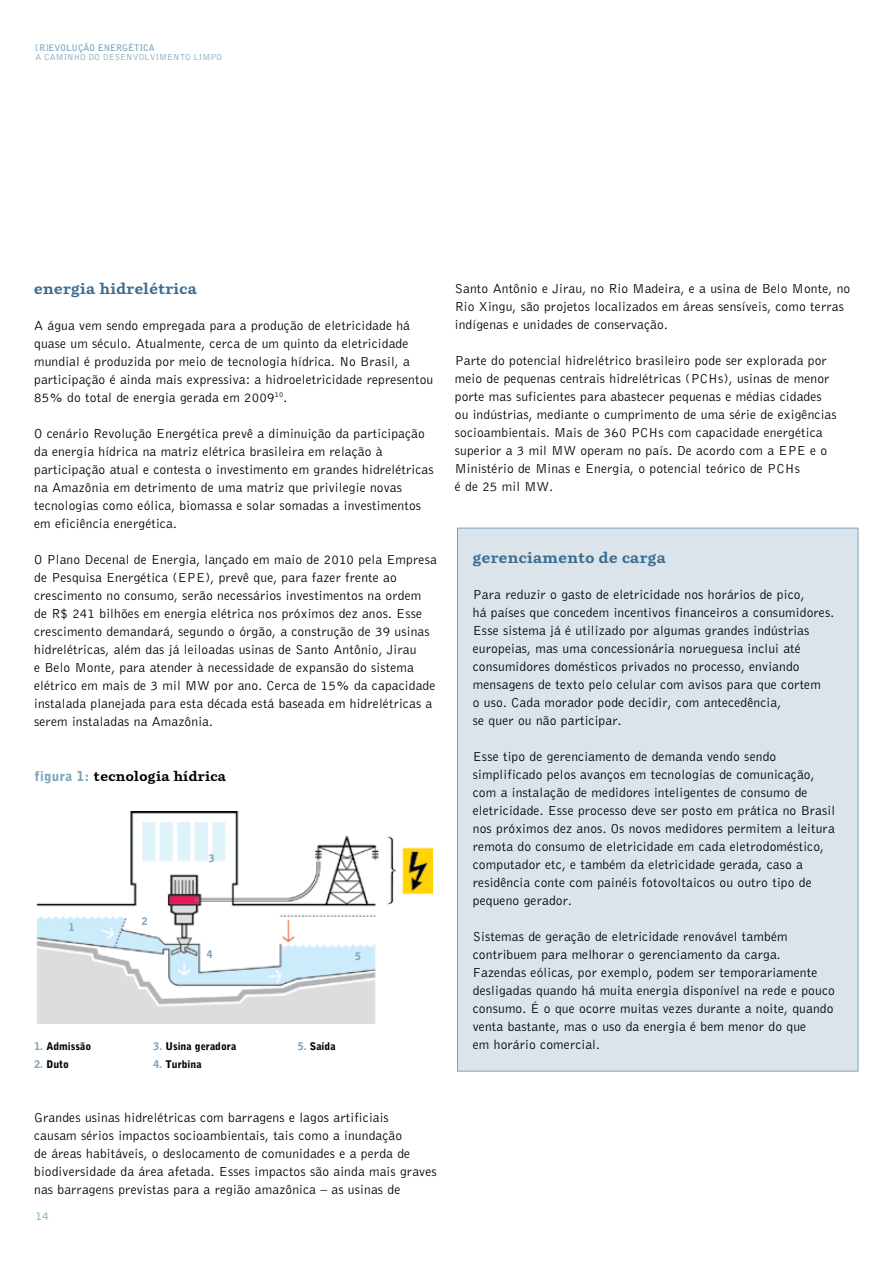
<style>
.page{position:relative;width:893px;height:1263px;background:#fff}
.page>*{position:absolute;margin:0;border:0;box-sizing:border-box;transform-origin:0 0}
.t1{font:700 15px "Parry";letter-spacing:.025em;color:#3b6c8f}
.t2{font:300 13.5px/18px "Bell Gothic";letter-spacing:.01em;color:#000}
.t3{font:700 13.5px "Parry";letter-spacing:.025em;color:#000}
.t4{font:300 12px "Bell Gothic";color:#7ca5bc}
.t5{font:900 10.5px "Bell Gothic";color:#000}
.t6{font:900 10.5px "Bell Gothic";color:#7ca5bc}
.t7{font:300 9px "Bell Gothic";color:#7ca5bc}
.t8{font:700 9px "Bell Gothic";color:#7ca5bc}
.s1{font-family:"Bell Gothic";font-weight:900;color:#7ca5bc}
.s2{color:#7ca5bc}
</style>
<div class="page">
<div style="left:457px;top:528px;width:401px;height:543px;background:#dbe4eb;border:1px solid #7ca5bc"></div>
<img style="left:36px;top:811px;width:396px;height:213px">
<p class="t8" style="left:36px;top:42px;width:69px">[R]EVOLUÇÃO ENERG</p>
<p class="t8" style="left:128px;top:42px;width:18px">ÉTICA</p>
<p class="t7" style="left:36px;top:52px;width:92px">A CAMIN HO DO DESENV</p>
<p class="t7" style="left:139px;top:52px;width:85px">OLVIMENTO LIMPO</p>
<p class="t1" style="left:34px;top:279px;width:164px">energia hidrelétrica</p>
<p class="t2" style="left:34px;top:317px;width:401px">A água vem sendo empregada para a produção de eletricidade há quase um século. Atualmente, cerca de um quinto da eletricidade mundial é produzida por meio de tecnologia hídrica. N o Brasil, a participação é ainda mais expressiva: a hidroeletricidade representou 85% do total de energia gerada em 2009<sup>10</sup>.</p>
<p class="t2" style="left:34px;top:425px;width:401px">O cenário Revolução E nergética prevê a diminuição da participação da energia hídrica na matriz elétrica brasileira em relação à participação atual e contesta o investimento em grandes hidrelétricas na Amazônia em detrimento de uma matriz que privilegie novas tecnologias como eólica, biomassa e solar somadas a investimentos em eficiência energética.</p>
<p class="t2" style="left:34px;top:551px;width:404px">O P lano Decenal de E nergia, lançado em maio de 2010 pela E mpresa de Pesquisa E nergética (EPE</p>
<p class="t2" style="left:34px;top:569px;width:403px;text-indent:171px">), prevê que, para fazer frente ao crescimento no consumo, serão necessários investimentos na ordem de R$ 241 bilhões em energia elétrica nos próximos dez anos. Esse crescimento demandará, segundo o órgão, a construção de 39 usinas hidrelétricas, além das já leiloadas usinas de Santo Antônio, Jirau<br>e Belo Monte, para atender à necessidade de expansão do sistema elétrico em mais de 3 mil MW por ano. Cerca de 15% da capacidade instalada planejada para esta década está baseada em hidrelétricas a serem instaladas na Amazônia.</p>
<p class="t3" style="left:34px;top:767px;width:193px"><span class="s1">figura 1:</span> tecnologia hídrica</p>
<p class="t6" style="left:69px;top:921px;width:7px">1</p>
<p class="t5" style="left:34px;top:1040px;width:58px"><span class="s2">1.</span> Admissão</p>
<p class="t5" style="left:34px;top:1058px;width:36px"><span class="s2">2.</span> Duto</p>
<p class="t6" style="left:142px;top:915px;width:7px">2</p>
<p class="t6" style="left:209px;top:852px;width:7px">3</p>
<p class="t6" style="left:207px;top:948px;width:7px">4</p>
<p class="t6" style="left:355px;top:950px;width:7px">5</p>
<p class="t5" style="left:153px;top:1040px;width:84px"><span class="s2">3.</span> Usina geradora</p>
<p class="t5" style="left:153px;top:1058px;width:50px"><span class="s2">4.</span> Turbina</p>
<p class="t5" style="left:298px;top:1040px;width:39px"><span class="s2">5.</span> Saída</p>
<p class="t2" style="left:34px;top:1109px;width:404px">Grandes usinas hidrelétricas com barragens e lagos artificiais<br>causam sérios impactos socioambientais, tais como a inundação<br>de áreas habitáveis, o deslocamento de comunidades e a perda de biodiversidade da área afetada. Esses impactos são ainda mais graves nas barragens previstas para a região amazônica – as usinas de</p>
<p class="t4" style="left:36px;top:1210px;width:15px">14</p>
<p class="t2" style="left:455px;top:280px;width:397px">Santo Antônio e Jirau, no R io Madeira, e a usina de Belo Monte, no<br>R io Xingu, são projetos localizados em áreas sensíveis, como terras indígenas e unidades de conservação.</p>
<p class="t2" style="left:455px;top:352px;width:383px">Parte do potencial hidrelétrico brasileiro pode ser explorada por meio de pequenas centrais hidrelétricas (PC Hs), usinas de menor porte mas suficientes para abastecer pequenas e médias cidades ou indústrias, mediante o cumprimento de uma série de exigências socioambientais. Mais de 360 PC Hs com capacidade energética superior a 3 mil MW operam no país. De acordo com a EPE</p>
<p class="t2" style="left:810px;top:442px;width:19px">e o</p>
<p class="t2" style="left:455px;top:460px;width:347px">Ministério de Minas e E nergia, o potencial teórico de PC Hs é de 25 mil MW.</p>
<p class="t1" style="left:473px;top:548px;width:195px">gerenciamento de carga</p>
<p class="t2" style="left:473px;top:585px;width:363px">Para reduzir o gasto de eletricidade nos horários de pico,<br>há países que concedem incentivos financeiros a consumidores.<br>Esse sistema já é utilizado por algumas grandes indústrias europeias, mas uma concessionária norueguesa inclui até consumidores domésticos privados no processo, enviando mensagens de texto pelo celular com avisos para que cortem<br>o uso. Cada morador pode decidir, com antecedência,<br>se quer ou não participar.</p>
<p class="t2" style="left:473px;top:747px;width:364px">Esse tipo de gerenciamento de demanda vendo sendo simplificado pelos avanços em tecnologias de comunicação, com a instalação de medidores inteligentes de consumo de eletricidade. Esse processo deve ser posto em prática no Brasil nos próximos dez anos. Os novos medidores permitem a leitura remota do consumo de eletricidade em cada eletrodoméstico, computador etc, e também da eletricidade gerada, caso a residência conte com painéis fotovoltaicos ou outro tipo de pequeno gerador.</p>
<p class="t2" style="left:473px;top:927px;width:364px">Sistemas de geração de eletricidade renovável também contribuem para melhorar o gerenciamento da carga.<br>Fazendas eólicas, por exemplo, podem ser temporariamente desligadas quando há muita energia disponível na rede e pouco consumo. É o que ocorre muitas vezes durante a noite, quando venta bastante, mas o uso da energia é bem menor do que<br>em horário comercial.</p>
</div>
